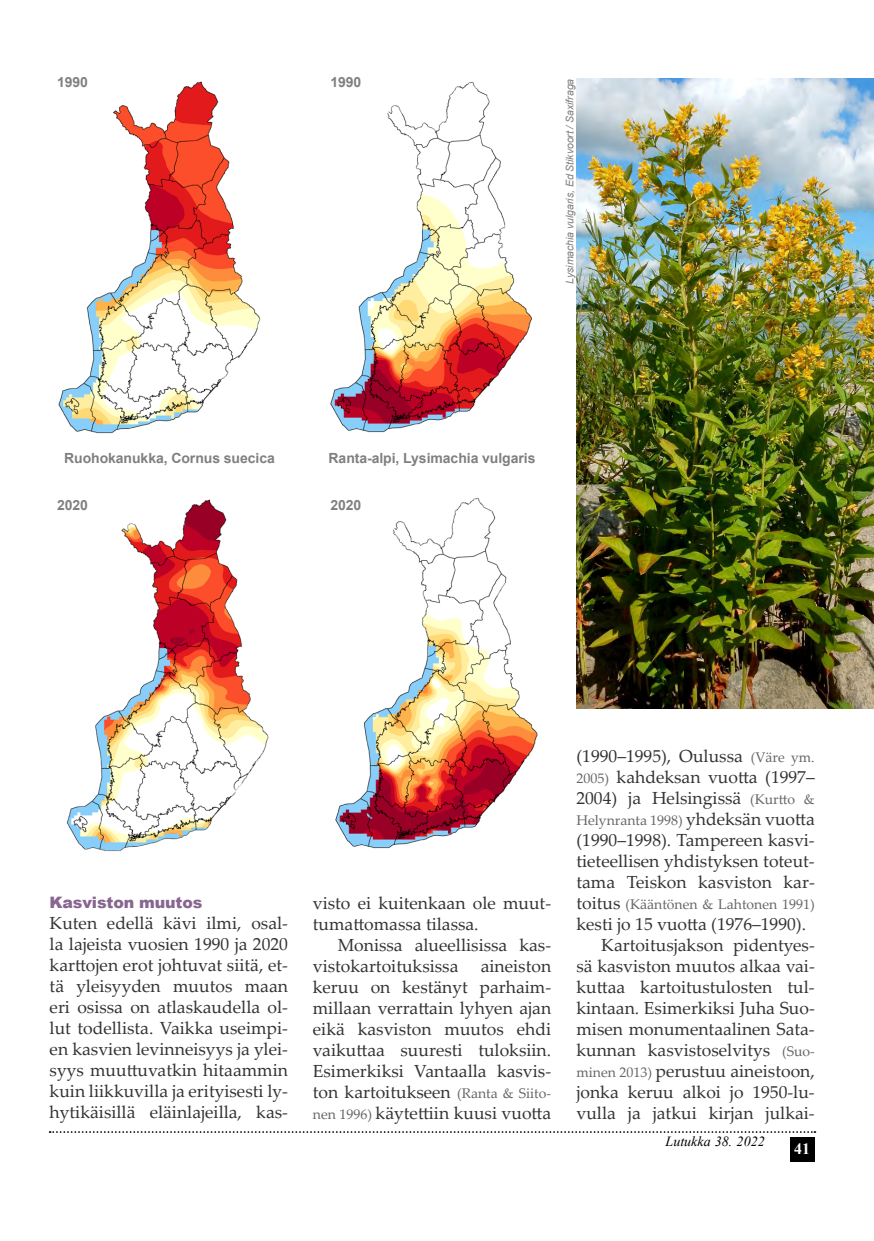
<style>
.page{position:relative;width:874px;height:1241px;background:#fff}
.page>*{position:absolute;margin:0;border:0;box-sizing:border-box;transform-origin:0 0}
.t1{font:17.5px/21px "Palatino Linotype";color:#333;text-align:justify}
.t2{font:900 15.75px "Arial";letter-spacing:-.01em;color:#876690}
.t3{font:700 15.75px "Times New Roman";color:#fff}
.t4{font:700 14px "Arial";letter-spacing:-.005em;color:#808080}
.t5{font:14px "Palatino Linotype";color:#666}
.t6{font:italic 14px "Times New Roman";color:#000}
.t7{font:italic 10.5px "Arial";letter-spacing:-.005em;color:#808080}
.s1{font-size:14px;color:#666}
.s2{font-size:17.5px;color:#333}
</style>
<div class="page">
<svg style="left:50px;top:1131px;width:765px;height:1px"></svg>
<div style="left:789px;top:1136px;width:25px;height:25px;background:#000"></div>
<img style="left:58px;top:81px;width:203px;height:353px">
<img style="left:330px;top:81px;width:202px;height:352px">
<img style="left:66px;top:499px;width:203px;height:353px">
<img style="left:576px;top:79px;width:297px;height:629px">
<img style="left:335px;top:498px;width:203px;height:351px">
<p class="t4" style="left:57px;top:72px;width:32px">1990</p>
<p class="t4" style="left:330px;top:72px;width:32px">1990</p>
<p class="t7" style="left:562px;top:283px;width:206px;rotate:-90deg">Lysimachia vulgaris, Ed Stikvoort / Saxifraga</p>
<p class="t4" style="left:64px;top:448px;width:212px">Ruohokanukka, Cornus suecica</p>
<p class="t4" style="left:328px;top:448px;width:208px">Ranta-alpi, Lysimachia vulgaris</p>
<p class="t4" style="left:57px;top:495px;width:32px">2020</p>
<p class="t4" style="left:330px;top:495px;width:32px">2020</p>
<p class="t2" style="left:50px;top:890px;width:154px">Kasviston muutos</p>
<p class="t1" style="left:50px;top:911px;width:240px">Kuten edellä kävi ilmi, osal&shy;la lajeista vuosien 1990 ja 2020 karttojen erot johtuvat siitä, et&shy;tä yleisyyden muutos maan eri osissa on atlaskaudella ol&shy;lut todellista. Vaikka useimpi&shy;en kasvien levinneisyys ja ylei&shy;syys muuttuvatkin hitaammin kuin liikkuvilla ja erityisesti ly&shy;hytikäisillä eläinlajeilla, kas-</p>
<p class="t1" style="left:313px;top:891px;width:240px">visto ei kuitenkaan ole muut&shy;tumattomassa tilassa.</p>
<p class="t1" style="left:313px;top:933px;width:240px;text-indent:25px">Monissa alueellisissa kas&shy;vistokartoituksissa</p>
<p class="t1" style="left:313px;top:954px;width:240px;text-indent:168px">aineiston keruu on kestänyt parhaim&shy;millaan verrattain lyhyen ajan eikä kasviston muutos ehdi vaikuttaa suuresti tuloksiin.<br>Esimerkiksi Vantaalla kasvis&shy;ton kartoitukseen <span class="s1">(Ranta &amp; Siito&shy;nen 1996)</span> käytettiin kuusi vuotta</p>
<p class="t1" style="left:576px;top:745px;width:240px">(1990–1995), Oulussa <span class="s1">(Väre ym.<br>2005)</span> kahdeksan vuotta (1997– 2004) ja Helsingissä <span class="s1">(Kurtto &amp;</span></p>
<p class="t5" style="left:576px;top:810px;width:240px">Helynranta 1998) <span class="s2">yhdeksän vuotta</span></p>
<p class="t1" style="left:576px;top:828px;width:240px">(1990–1998). Tampereen kasvi&shy;tieteellisen yhdistyksen toteut&shy;tama Teiskon kasviston kar-</p>
<p class="t5" style="left:576px;top:894px;width:240px"><span class="s2">toitus</span> (Kääntönen &amp; Lahtonen 1991)</p>
<p class="t1" style="left:576px;top:912px;width:231px">kesti jo 15 vuotta (1976–1990).</p>
<p class="t1" style="left:601px;top:933px;width:215px">Kartoitusjakson pidentyes-</p>
<p class="t1" style="left:576px;top:954px;width:240px">sä kasviston muutos alkaa vai-</p>
<p class="t1" style="left:576px;top:975px;width:240px">kuttaa kartoitustulosten tul-</p>
<p class="t1" style="left:576px;top:996px;width:240px">kintaan. Esimerkiksi Juha Suo-</p>
<p class="t1" style="left:576px;top:1017px;width:240px">misen monumentaalinen Sata-</p>
<p class="t1" style="left:576px;top:1038px;width:240px">kunnan kasvistoselvitys <span class="s1">(Suo-</span></p>
<p class="t1" style="left:576px;top:1059px;width:240px"><span class="s1">minen 2013)</span> perustuu aineistoon,</p>
<p class="t1" style="left:576px;top:1080px;width:240px">jonka keruu alkoi jo 1950-lu-</p>
<p class="t1" style="left:576px;top:1101px;width:240px">vulla ja jatkui kirjan julkai-</p>
<p class="t6" style="left:665px;top:1131px;width:101px">Lutukka 38. 2022</p>
<p class="t3" style="left:793px;top:1136px;width:17px">41</p>
</div>
